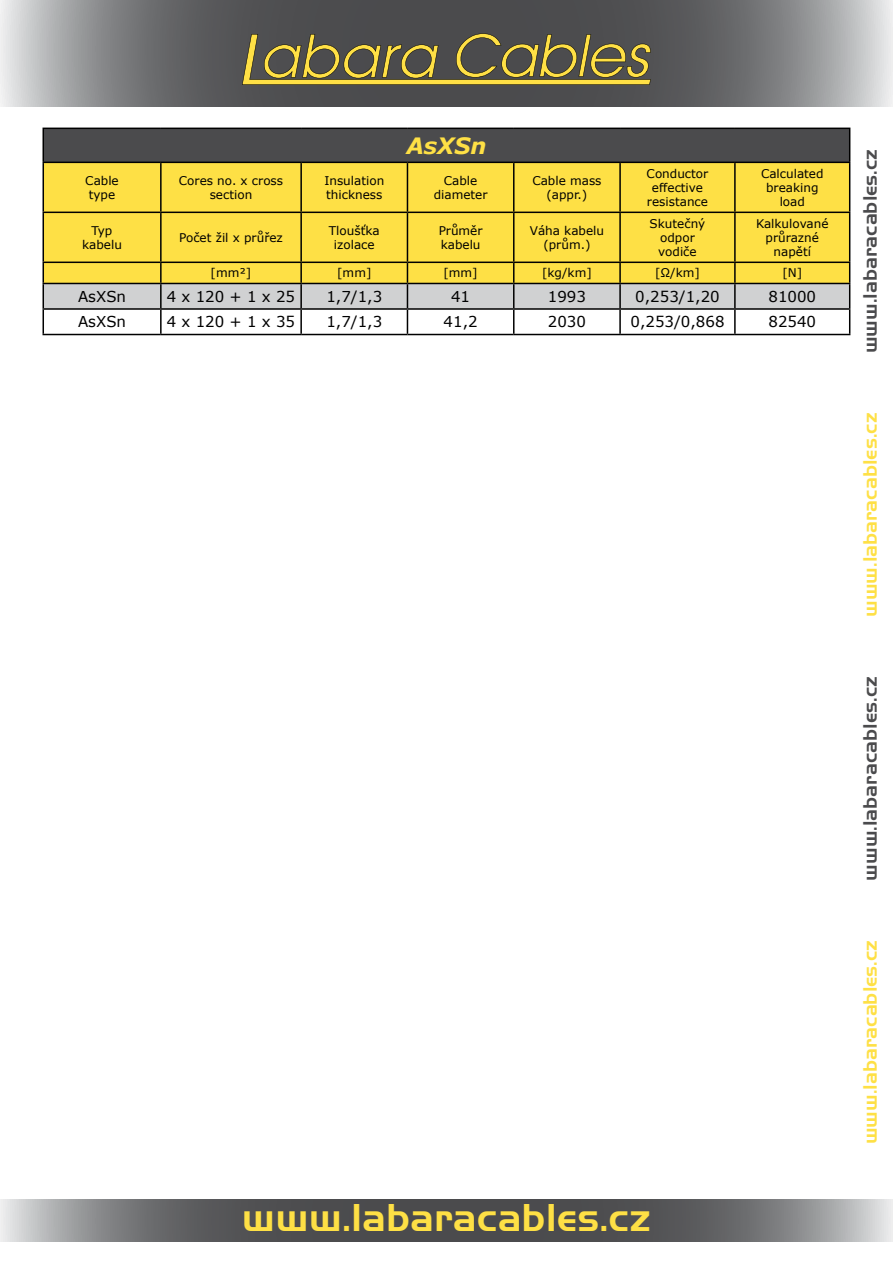
<style>
.page{position:relative;width:893px;height:1263px;background:#fff}
.page>*{position:absolute;margin:0;border:0;box-sizing:border-box;transform-origin:0 0}
.t1{font:36px "Handel";color:#fee045}
.t2{font:italic 700 22.5px "Verdana";color:#fee045}
.t3{font:18px "Handel";color:#4b4b4d}
.t4{font:18px "Handel";color:#fee045}
.t5{font:15px "Verdana";color:#000}
.t6{font:12px/14.4px "Verdana";color:#000;text-align:center}
</style>
<div class="page">
<svg style="left:0;top:0;width:893px;height:106px;background:#767778"></svg>
<svg style="left:0;top:1199px;width:893px;height:43px;background:#6c6d6e"></svg>
<div style="left:43px;top:128px;width:807px;height:34px;background:#4b4b4d"></div>
<div style="left:44px;top:163px;width:805px;height:49px;background:#fee045"></div>
<div style="left:162px;top:163px;width:572px;height:49px;background:#fee045"></div>
<hr style="left:43px;top:128px;width:118px;height:1px;background:#000">
<hr style="left:43px;top:129px;width:1px;height:33px;background:#000">
<hr style="left:161px;top:128px;width:140px;height:1px;background:#000">
<hr style="left:301px;top:128px;width:106px;height:1px;background:#000">
<hr style="left:407px;top:128px;width:107px;height:1px;background:#000">
<hr style="left:514px;top:128px;width:106px;height:1px;background:#000">
<hr style="left:620px;top:128px;width:115px;height:1px;background:#000">
<hr style="left:735px;top:128px;width:115px;height:1px;background:#000">
<hr style="left:849px;top:129px;width:1px;height:33px;background:#000">
<hr style="left:43px;top:162px;width:118px;height:1px;background:#000">
<hr style="left:43px;top:163px;width:1px;height:49px;background:#000">
<hr style="left:161px;top:162px;width:140px;height:1px;background:#000">
<hr style="left:160px;top:163px;width:2px;height:49px;background:#000">
<hr style="left:301px;top:162px;width:106px;height:1px;background:#000">
<hr style="left:300px;top:163px;width:2px;height:49px;background:#000">
<hr style="left:407px;top:162px;width:107px;height:1px;background:#000">
<hr style="left:407px;top:163px;width:1px;height:49px;background:#000">
<hr style="left:514px;top:162px;width:106px;height:1px;background:#000">
<hr style="left:513px;top:163px;width:1px;height:49px;background:#000">
<hr style="left:620px;top:162px;width:115px;height:1px;background:#000">
<hr style="left:619px;top:163px;width:2px;height:49px;background:#000">
<hr style="left:735px;top:162px;width:115px;height:1px;background:#000">
<hr style="left:734px;top:163px;width:2px;height:49px;background:#000">
<hr style="left:849px;top:163px;width:1px;height:49px;background:#000">
<svg style="left:43px;top:212px;width:807px;height:122px"></svg>
<hr style="left:43px;top:334px;width:118px;height:1px;background:#000">
<hr style="left:161px;top:334px;width:140px;height:1px;background:#000">
<hr style="left:301px;top:334px;width:106px;height:1px;background:#000">
<hr style="left:407px;top:334px;width:107px;height:1px;background:#000">
<hr style="left:514px;top:334px;width:106px;height:1px;background:#000">
<hr style="left:620px;top:334px;width:115px;height:1px;background:#000">
<hr style="left:735px;top:334px;width:115px;height:1px;background:#000">
<svg style="left:242px;top:33px;width:409px;height:52px;background:#787046"></svg>
<h2 class="t2" style="left:406px;top:131px;width:81px">AsXSn</h2>
<p class="t6" style="left:85px;top:173px;width:35px;text-align:left">Cable type</p>
<p class="t6" style="left:179px;top:173px;width:106px">Cores no. x cross section</p>
<p class="t6" style="left:324px;top:173px;width:61px;text-align:left">Insulation thickness</p>
<p class="t6" style="left:434px;top:173px;width:55px">Cable diameter</p>
<p class="t6" style="left:532px;top:173px;width:71px">Cable mass (appr.)</p>
<p class="t6" style="left:647px;top:166px;width:63px">Conductor effective resistance</p>
<p class="t6" style="left:761px;top:166px;width:64px">Calculated breaking load</p>
<p class="t6" style="left:82px;top:223px;width:41px">Typ kabelu</p>
<p class="t6" style="left:179px;top:230px;width:105px">Počet žil x průřez</p>
<p class="t6" style="left:329px;top:223px;width:52px">Tloušťka izolace</p>
<p class="t6" style="left:439px;top:223px;width:45px;text-align:left">Průměr kabelu</p>
<p class="t6" style="left:530px;top:223px;width:76px">Váha kabelu (prům.)</p>
<p class="t6" style="left:650px;top:216px;width:57px">Skutečný odpor vodiče</p>
<p class="t6" style="left:756px;top:216px;width:74px">Kalkulované průrazné napětí</p>
<p class="t6" style="left:211px;top:266px;width:42px">[mm²]</p>
<p class="t6" style="left:337px;top:266px;width:36px">[mm]</p>
<p class="t6" style="left:443px;top:266px;width:36px">[mm]</p>
<p class="t6" style="left:542px;top:266px;width:51px">[kg/km]</p>
<p class="t6" style="left:655px;top:266px;width:46px">[Ω/km]</p>
<p class="t6" style="left:782px;top:266px;width:21px">[N]</p>
<p class="t5" style="left:78px;top:286px;width:50px">AsXSn</p>
<p class="t5" style="left:167px;top:286px;width:130px">4 x 120 + 1 x 25</p>
<p class="t5" style="left:326px;top:286px;width:57px">1,7/1,3</p>
<p class="t5" style="left:451px;top:286px;width:21px">41</p>
<p class="t5" style="left:548px;top:286px;width:40px">1993</p>
<p class="t5" style="left:635px;top:286px;width:86px">0,253/1,20</p>
<p class="t5" style="left:768px;top:286px;width:49px">81000</p>
<p class="t5" style="left:78px;top:312px;width:50px">AsXSn</p>
<p class="t5" style="left:167px;top:312px;width:130px">4 x 120 + 1 x 35</p>
<p class="t5" style="left:326px;top:312px;width:57px">1,7/1,3</p>
<p class="t5" style="left:444px;top:312px;width:36px">41,2</p>
<p class="t5" style="left:548px;top:312px;width:40px">2030</p>
<p class="t5" style="left:630px;top:312px;width:96px">0,253/0,868</p>
<p class="t5" style="left:768px;top:312px;width:49px">82540</p>
<h1 class="t1" style="left:242px;top:1194px;width:410px">www.labaracables.cz</h1>
<h3 class="t3" style="left:858px;top:353px;width:206px;rotate:-90deg">www.labaracables.cz</h3>
<h3 class="t4" style="left:858px;top:617px;width:206px;rotate:-90deg">www.labaracables.cz</h3>
<h3 class="t3" style="left:858px;top:881px;width:206px;rotate:-90deg">www.labaracables.cz</h3>
<h3 class="t4" style="left:858px;top:1144px;width:206px;rotate:-90deg">www.labaracables.cz</h3>
</div>
